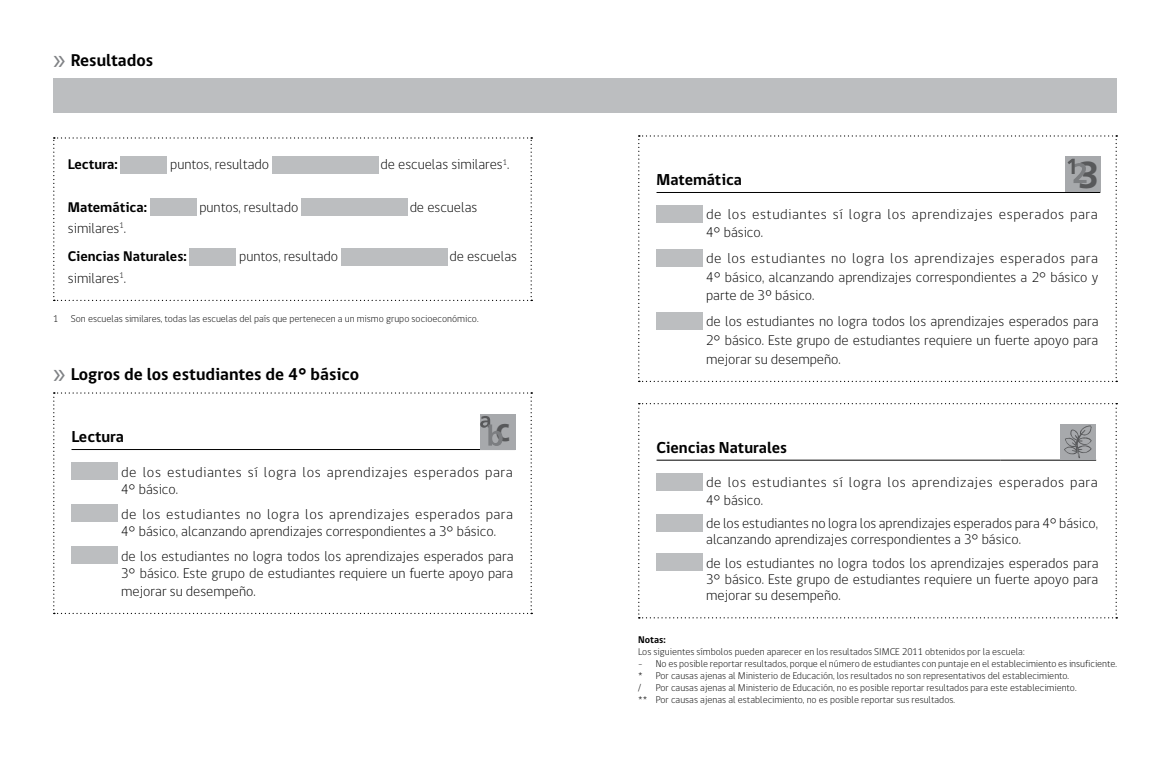
<style>
.page{position:relative;width:1170px;height:762px;background:#fff}
.page>*{position:absolute;margin:0;border:0;box-sizing:border-box;transform-origin:0 0}
.t1{font:700 37.5px "Frutiger LT Std";color:#58595b}
.t2{font:700 32.5px "Frutiger LT Std";color:#58595b}
.t3{font:700 17.5px "gob CL";color:#000}
.t4{font:700 16.25px "gob CL";color:#000}
.t5{font:300 14.38px/18.8px "gob CL";color:#000;text-align:justify}
.t6{font:300 14.38px/17.5px "gob CL";letter-spacing:.035em;color:#000}
.t7{font:700 14.38px/28.4px "gob CL";color:#000}
.t8{font:300 10px/12px "gob CL";color:#000}
.t9{font:700 10px "gob CL";color:#000}
.s1{font-family:"Myriad Pro";font-weight:400;font-size:30px;color:#808285}
.s2{font-weight:300}
</style>
<div class="page">
<div style="left:53px;top:78px;width:1063px;height:35px;background:#bcbec0"></div>
<svg style="left:53px;top:137px;width:479px;height:164px"></svg>
<div style="left:121px;top:156px;width:46px;height:17px;background:#bcbec0"></div>
<div style="left:272px;top:156px;width:107px;height:17px;background:#bcbec0"></div>
<div style="left:150px;top:198px;width:46px;height:18px;background:#bcbec0"></div>
<div style="left:301px;top:198px;width:107px;height:18px;background:#bcbec0"></div>
<div style="left:190px;top:248px;width:46px;height:17px;background:#bcbec0"></div>
<div style="left:341px;top:248px;width:106px;height:18px;background:#bcbec0"></div>
<svg style="left:53px;top:392px;width:479px;height:222px"></svg>
<div style="left:71px;top:462px;width:47px;height:18px;background:#bcbec0"></div>
<div style="left:71px;top:504px;width:47px;height:18px;background:#bcbec0"></div>
<div style="left:71px;top:546px;width:47px;height:18px;background:#bcbec0"></div>
<svg style="left:638px;top:135px;width:479px;height:247px"></svg>
<div style="left:656px;top:205px;width:46px;height:18px;background:#bcbec0"></div>
<div style="left:656px;top:249px;width:46px;height:17px;background:#bcbec0"></div>
<div style="left:656px;top:312px;width:46px;height:18px;background:#bcbec0"></div>
<svg style="left:638px;top:403px;width:479px;height:215px"></svg>
<div style="left:656px;top:473px;width:46px;height:18px;background:#bcbec0"></div>
<div style="left:656px;top:514px;width:46px;height:17px;background:#bcbec0"></div>
<div style="left:656px;top:553px;width:46px;height:18px;background:#bcbec0"></div>
<p class="t3" style="left:53px;top:48px;width:102px"><span class="s1">»</span> Resultados</p>
<p class="t7" style="left:68px;top:151px;width:51px">Lectura:</p>
<p class="t5" style="left:170px;top:155px;width:100px">puntos, resultado</p>
<p class="t5" style="left:380px;top:155px;width:130px">de escuelas similares<sup>1</sup>.</p>
<p class="t7" style="left:68px;top:193px;width:80px">Matemática:</p>
<p class="t5" style="left:199px;top:198px;width:100px">puntos, resultado</p>
<p class="t5" style="left:409px;top:198px;width:69px">de escuelas</p>
<p class="t7" style="left:68px;top:214px;width:120px"><span class="s2">similares</span><sup>1</sup><span class="s2">.<br></span>Ciencias Naturales:</p>
<p class="t5" style="left:239px;top:248px;width:100px">puntos, resultado</p>
<p class="t5" style="left:449px;top:248px;width:69px">de escuelas</p>
<p class="t5" style="left:68px;top:269px;width:59px">similares<sup>1</sup>.</p>
<p class="t8" style="left:53px;top:312px;width:7px">1</p>
<p class="t8" style="left:71px;top:312px;width:409px">Son escuelas similares, todas las escuelas del país que pertenecen a un mismo grupo socioeconómico.</p>
<p class="t3" style="left:53px;top:362px;width:307px"><span class="s1">»</span> Logros de los estudiantes de 4° básico</p>
<p class="t4" style="left:71px;top:426px;width:54px">Lectura</p>
<h2 class="t2" style="left:495px;top:410px;width:16px">c</h2>
<p class="t6" style="left:121px;top:463px;width:393px">de los estudiantes sí logra los aprendizajes esperados para<br>4° básico.</p>
<p class="t5" style="left:121px;top:505px;width:393px;line-height:17.5px">de los estudiantes no logra los aprendizajes esperados para<br>4° básico, alcanzando aprendizajes correspondientes a 3° básico.</p>
<p class="t5" style="left:121px;top:547px;width:394px;line-height:17.5px">de los estudiantes no logra todos los aprendizajes esperados para 3° básico. Este grupo de estudiantes requiere un fuerte apoyo para mejorar su desempeño.</p>
<h1 class="t1" style="left:1077px;top:152px;width:22px">3</h1>
<p class="t6" style="left:706px;top:206px;width:393px">de los estudiantes sí logra los aprendizajes esperados para<br>4° básico.</p>
<p class="t5" style="left:706px;top:249px;width:393px">de los estudiantes no logra los aprendizajes esperados para 4° básico, alcanzando aprendizajes correspondientes a 2° básico y parte de 3º básico.</p>
<p class="t5" style="left:706px;top:312px;width:394px">de los estudiantes no logra todos los aprendizajes esperados para 2° básico. Este grupo de estudiantes requiere un fuerte apoyo para mejorar su desempeño.</p>
<p class="t4" style="left:656px;top:169px;width:87px">Matemática</p>
<p class="t4" style="left:656px;top:436px;width:132px">Ciencias Naturales</p>
<p class="t6" style="left:706px;top:474px;width:393px">de los estudiantes sí logra los aprendizajes esperados para<br>4° básico.</p>
<p class="t5" style="left:706px;top:515px;width:393px;line-height:16.2px">de los estudiantes no logra los aprendizajes esperados para 4° básico, alcanzando aprendizajes correspondientes a 3° básico.</p>
<p class="t5" style="left:706px;top:555px;width:394px;line-height:16.2px">de los estudiantes no logra todos los aprendizajes esperados para 3° básico. Este grupo de estudiantes requiere un fuerte apoyo para mejorar su desempeño.</p>
<p class="t9" style="left:638px;top:633px;width:29px">Notas:</p>
<p class="t8" style="left:638px;top:646px;width:388px">Los siguientes símbolos pueden aparecer en los resultados SIMCE 2011 obtenidos por la escuela:</p>
<p class="t8" style="left:638px;top:658px;width:480px">- No es posible reportar resultados, porque el número de estudiantes con puntaje en el establecimiento es insuficiente. * Por causas ajenas al Ministerio de Educación, los resultados no son representativos del establecimiento.<br>/</p>
<p class="t8" style="left:638px;top:682px;width:440px;text-indent:18px">Por causas ajenas al Ministerio de Educación, no es posible reportar resultados para este establecimiento. ** Por causas ajenas al establecimiento, no es posible reportar sus resultados.</p>
</div>
